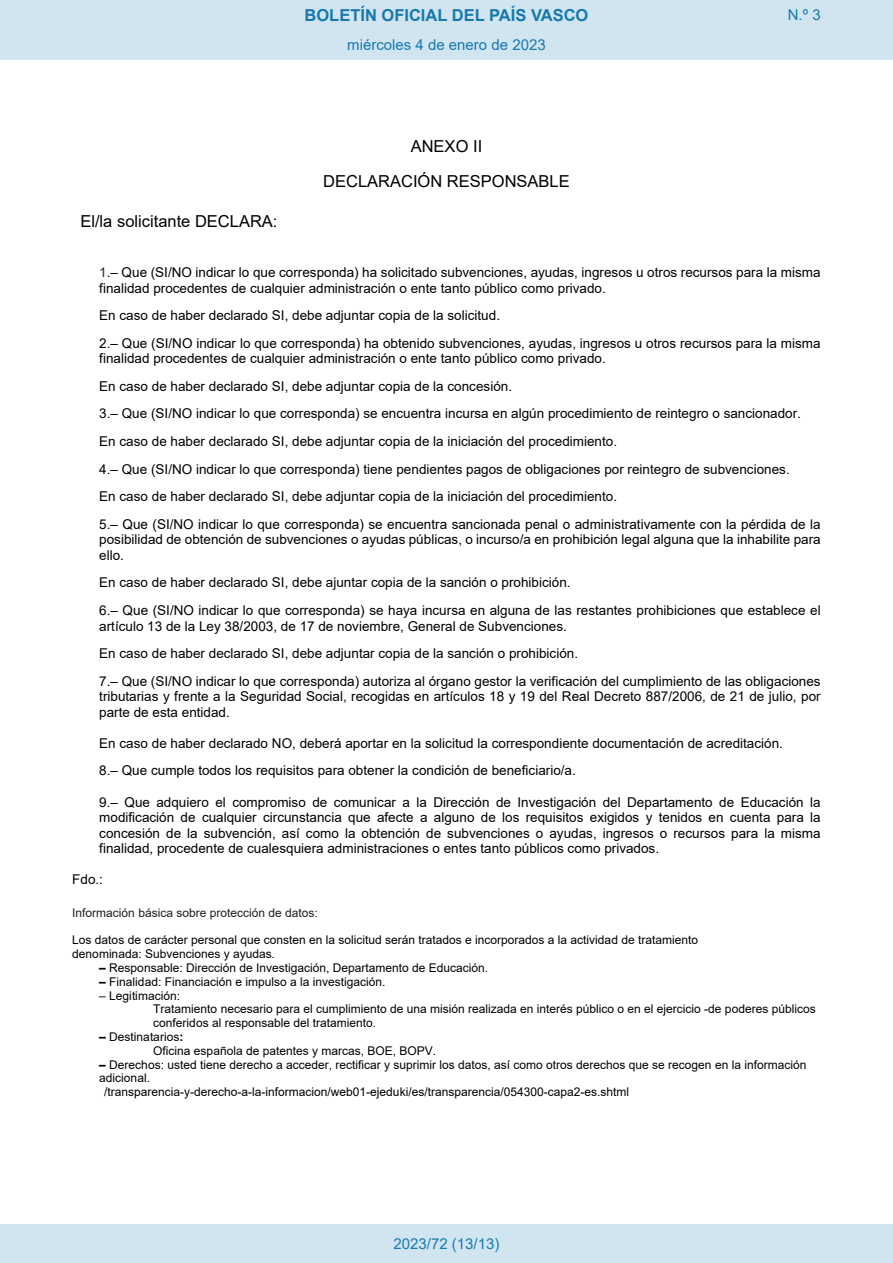
<style>
.page{position:relative;width:893px;height:1263px;background:#fff}
.page>*{position:absolute;margin:0;border:0;box-sizing:border-box;transform-origin:0 0}
.t1{font:16.5px/35.4px "Arial";color:#000;text-align:center}
.t2{font:700 16.5px "Arial";color:#1879ad}
.Paginacion_Centro{font:15px "Arial";color:#1879ad}
.t3{font:13.5px/27.6px "Arial";color:#000}
.t4{font:12px/13.8px "Arial";color:#000}
.t5{font:12px "Arial";color:#201f1e}
.s1{color:#222a35}
.s2{font-style:italic}
.s3{font-weight:700}
</style>
<div class="page">
<div style="left:0;top:0;width:893px;height:60px;background:#d0e5f0"></div>
<div style="left:0;top:1225px;width:893px;height:38px;background:#d0e5f0"></div>
<p class="t2" style="left:305px;top:3px;width:285px">BOLETÍN OFICIAL DEL PAÍS VASCO</p>
<p class="Paginacion_Centro" style="left:788px;top:5px;width:34px">N.º 3</p>
<p class="Paginacion_Centro" style="left:347px;top:35px;width:200px">miércoles 4 de enero de 2023</p>
<p class="t1" style="left:323px;top:128px;width:248px">ANEXO II<br>DECLARACIÓN RESPONSABLE</p>
<p class="t1" style="left:80px;top:203px;width:199px">El/la solicitante DECLARA:</p>
<p class="t3" style="left:99px;top:264px;width:723px;line-height:15.5px"><span class="s1">1</span>.– Que (SI/NO indicar lo que corresponda) ha solicitado subvenciones, ayudas, ingresos u otros recursos para la misma finalidad procedentes de cualquier administración o ente tanto público como privado.</p>
<p class="t3" style="left:99px;top:301px;width:723px">En caso de haber declarado SI, debe adjuntar copia de la solicitud.<br>2.– Que (SI/NO indicar lo que corresponda) ha obtenido subvenciones, ayudas, ingresos u otros recursos para la misma</p>
<p class="t3" style="left:99px;top:345px;width:723px">finalidad procedentes de cualquier administración o ente tanto público como privado.<br>En caso de haber declarado SI, debe adjuntar copia de la concesión.<br>3.– Que (SI/NO indicar lo que corresponda) se encuentra incursa en algún procedimiento de reintegro o sancionador.<br>En caso de haber declarado SI, debe adjuntar copia de la iniciación del procedimiento.<br>4.– Que (SI/NO indicar lo que corresponda) tiene pendientes pagos de obligaciones por reintegro de subvenciones.<br>En caso de haber declarado SI, debe adjuntar copia de la iniciación del procedimiento.<br>5.– Que (SI/NO indicar lo que corresponda) se encuentra sancionada penal o administrativamente con la pérdida de la</p>
<p class="t3" style="left:99px;top:532px;width:723px;line-height:15.5px">posibilidad de obtención de subvenciones o ayudas públicas, o incurso/a en prohibición legal alguna que la inhabilite para ello.</p>
<p class="t3" style="left:99px;top:569px;width:723px">En caso de haber declarado SI, debe ajuntar copia de la sanción o prohibición.<br>6.– Que (SI/NO indicar lo que corresponda) se haya incursa en alguna de las restantes prohibiciones que establece el</p>
<p class="t3" style="left:99px;top:612px;width:723px">artículo 13 de la Ley 38/2003, de 17 de noviembre, General de Subvenciones.<br>En caso de haber declarado SI, debe adjuntar copia de la sanción o prohibición.<br>7.– Que (SI/NO indicar lo que corresponda) autoriza al órgano gestor la verificación del cumplimiento de las obligaciones</p>
<p class="t3" style="left:99px;top:689px;width:723px;line-height:15.5px">tributarias y frente a la Seguridad Social, recogidas en artículos 18 y 19 del Real Decreto 887/2006, de 21 de julio, por parte de esta entidad.</p>
<p class="t3" style="left:99px;top:729px;width:685px">En caso de haber declarado NO, deberá aportar en la solicitud la correspondiente documentación de acreditación.<br>8.– Que cumple todos los requisitos para obtener la condición de beneficiario/a.</p>
<p class="t3" style="left:99px;top:794px;width:723px;line-height:15.5px;text-align:justify">9.– Que adquiero el compromiso de comunicar a la Dirección de Investigación del Departamento de Educación la modificación de cualquier circunstancia que afecte a alguno de los requisitos exigidos y tenidos en cuenta para la concesión de la subvención, así como la obtención de subvenciones o ayudas, ingresos o recursos para la misma finalidad, procedente de cualesquiera administraciones o entes tanto públicos como privados.</p>
<p class="t3" style="left:72px;top:865px;width:32px">Fdo.:</p>
<p class="t5" style="left:72px;top:904px;width:247px">Información básica sobre protección de datos:</p>
<p class="t4" style="left:72px;top:933px;width:627px">Los datos de carácter personal que consten en la solicitud serán tratados e incorporados a la actividad de tratamiento denominada: Subvenciones y ayudas<span class="s2">.</span></p>
<p class="t4" style="left:99px;top:961px;width:390px"><span class="s3">–</span> Responsable: Dirección de Investigación, Departamento de Educación.</p>
<p class="t4" style="left:99px;top:975px;width:288px"><span class="s3">–</span> Finalidad: Financiación e impulso a la investigación.</p>
<p class="t4" style="left:153px;top:988px;width:664px;text-indent:-54px">– Legitimación:<br>Tratamiento necesario para el cumplimiento de una misión realizada en interés público o en el ejercicio -de poderes públicos conferidos al responsable del tratamiento.</p>
<p class="t4" style="left:153px;top:1030px;width:284px;text-indent:-54px"><span class="s3">–</span> Destinatarios<span class="s3">:<br></span>Oficina española de patentes y marcas, BOE, BOPV.</p>
<p class="t4" style="left:99px;top:1057px;width:709px"><span class="s3">–</span> Derechos: usted tiene derecho a acceder, rectificar y suprimir los datos, así como otros derechos que se recogen en la información</p>
<p class="t4" style="left:99px;top:1071px;width:52px">adicional.</p>
<p class="t4" style="left:104px;top:1085px;width:526px">/transparencia-y-derecho-a-la-informacion/web01-ejeduki/es/transparencia/054300-capa2-es.shtml</p>
<p class="Paginacion_Centro" style="left:393px;top:1234px;width:107px">2023/72 (13/13)</p>
</div>
